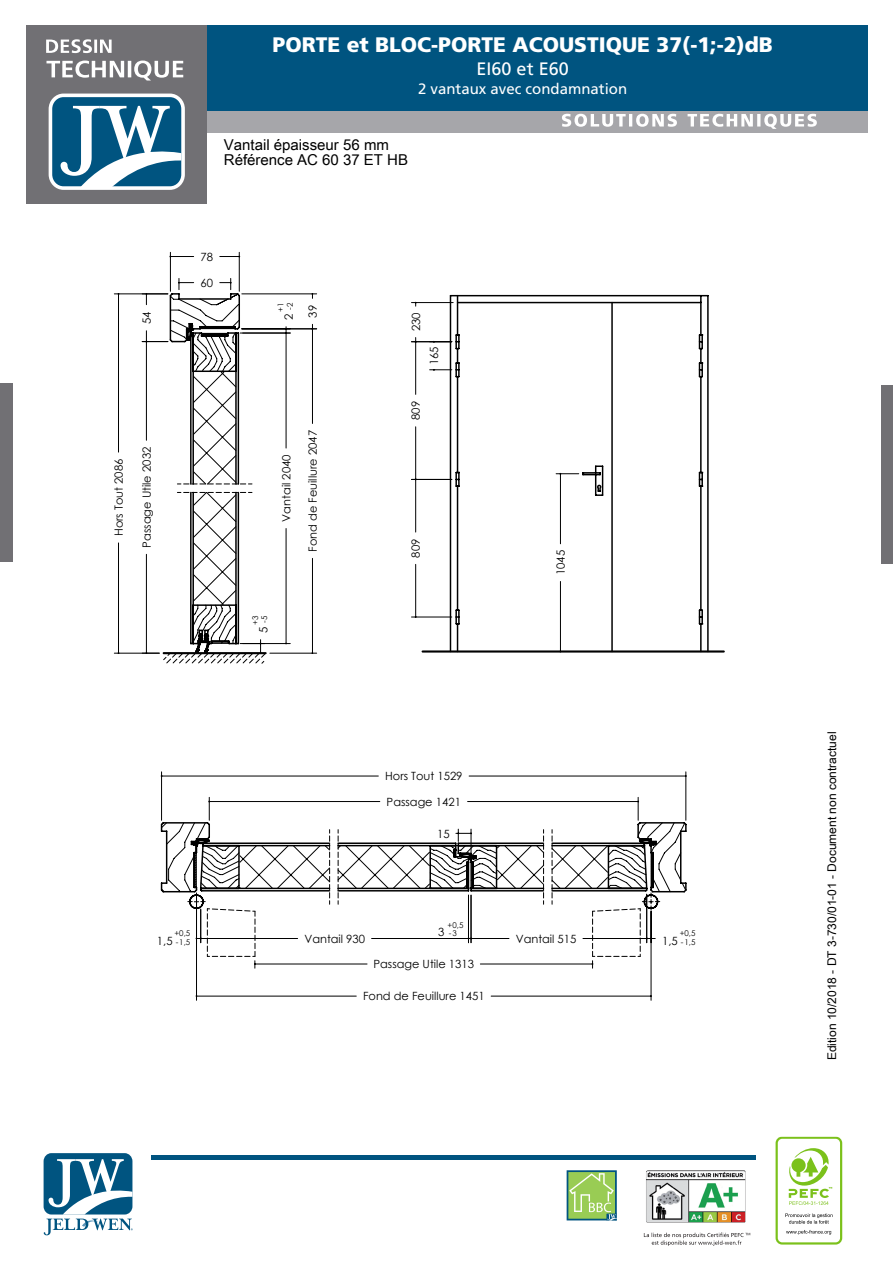
<style>
.page{position:relative;width:893px;height:1263px;background:#fff}
.page>*{position:absolute;margin:0;border:0;box-sizing:border-box;transform-origin:0 0}
.t1{font:900 21px "Frutiger";color:#fff}
.t2{font:18px "Frutiger";color:#fff}
.t3{font:15px/15px "Arial Unicode MS";color:#000}
.t4{font:15px "Frutiger";color:#fff}
.t5{font:12px "Arial Unicode MS";color:#000}
.t6{font:11.4px "Century Gothic";color:#000}
.t7{font:7.95px/7.6px "Century Gothic";color:#000}
.s1{font-size:11.4px}
</style>
<div class="page">
<svg style="left:567px;top:1170px;width:50px;height:50px;background:#92c370"></svg>
<hr style="left:151px;top:1155px;width:605px;height:4px;background:#005480">
<div style="left:44px;top:1153px;width:88px;height:61px;background:#005480;border-radius:8px"></div>
<svg style="left:44px;top:1159px;width:89px;height:76px"></svg>
<svg style="left:775px;top:1136px;width:68px;height:109px"></svg>
<img style="left:646px;top:1170px;width:99px;height:52px">
<svg style="left:644px;top:1232px;width:106px;height:14px"></svg>
<div style="left:0;top:383px;width:12px;height:178px;background:#717074"></div>
<div style="left:42px;top:26px;width:826px;height:89px;background:#005480"></div>
<div style="left:205px;top:111px;width:663px;height:21px;background:#a6a6aa"></div>
<div style="left:26px;top:26px;width:180px;height:178px;background:#717074"></div>
<svg style="left:48px;top:94px;width:137px;height:96px;background:#6395af"></svg>
<svg style="left:562px;top:114px;width:255px;height:15px"></svg>
<svg style="left:46px;top:61px;width:137px;height:20px"></svg>
<svg style="left:46px;top:39px;width:66px;height:14px"></svg>
<hr style="left:892px;top:1010px;width:1px;height:98px;background:#000">
<hr style="left:239px;top:252px;width:1px;height:39px;background:#000">
<hr style="left:170px;top:252px;width:1px;height:39px;background:#000">
<hr style="left:161px;top:772px;width:1px;height:48px;background:#000">
<hr style="left:114px;top:293px;width:54px;height:1px;background:#000">
<hr style="left:114px;top:653px;width:45px;height:1px;background:#000">
<svg style="left:171px;top:256px;width:68px;height:1px"></svg>
<svg style="left:162px;top:775px;width:525px;height:2px"></svg>
<svg style="left:267px;top:293px;width:626px;height:361px"></svg>
<svg style="left:118px;top:294px;width:1px;height:359px"></svg>
<hr style="left:458px;top:302px;width:243px;height:1px;background:#000">
<hr style="left:458px;top:295px;width:243px;height:1px;background:#000">
<hr style="left:450px;top:296px;width:1px;height:355px;background:#000">
<hr style="left:707px;top:296px;width:2px;height:355px;background:#000">
<svg style="left:700px;top:295px;width:8px;height:8px"></svg>
<svg style="left:142px;top:278px;width:125px;height:386px"></svg>
<svg style="left:160px;top:797px;width:527px;height:171px"></svg>
<h1 class="t1" style="left:273px;top:32px;width:502px">PORTE et BLOC-PORTE ACOUSTIQUE 37(-1;-2)dB</h1>
<h2 class="t2" style="left:477px;top:58px;width:94px">EI60 et E60</h2>
<h3 class="t4" style="left:418px;top:79px;width:211px">2 vantaux avec condamnation</h3>
<h3 class="t3" style="left:224px;top:137px;width:186px">Vantail épaisseur 56 mm<br>Référence AC 60 37 ET HB</h3>
<p class="t6" style="left:200px;top:249px;width:14px">78</p>
<p class="t6" style="left:200px;top:275px;width:14px">60</p>
<p class="t6" style="left:139px;top:324px;width:14px;rotate:-90deg">54</p>
<p class="t7" style="left:286px;top:320px;width:19px;rotate:-90deg"><span class="s1">2</span> -2</p>
<p class="t7" style="left:277px;top:312px;width:11px;rotate:-90deg">+1</p>
<p class="t6" style="left:305px;top:318px;width:14px;rotate:-90deg">39</p>
<p class="t6" style="left:111px;top:536px;width:79px;rotate:-90deg">Hors Tout 2086</p>
<p class="t6" style="left:139px;top:547px;width:102px;rotate:-90deg">Passage Utile 2032</p>
<p class="t6" style="left:278px;top:522px;width:69px;rotate:-90deg">Vantail 2040</p>
<p class="t6" style="left:305px;top:552px;width:123px;rotate:-90deg">Fond de Feuillure 2047</p>
<p class="t7" style="left:251px;top:624px;width:11px;rotate:-90deg">+3</p>
<p class="t7" style="left:260px;top:633px;width:19px;rotate:-90deg"><span class="s1">5</span> -5</p>
<p class="t6" style="left:408px;top:331px;width:20px;rotate:-90deg">230</p>
<p class="t6" style="left:426px;top:365px;width:20px;rotate:-90deg">165</p>
<p class="t6" style="left:408px;top:420px;width:20px;rotate:-90deg">809</p>
<p class="t6" style="left:408px;top:557px;width:20px;rotate:-90deg">809</p>
<p class="t6" style="left:385px;top:768px;width:79px">Hors Tout 1529</p>
<p class="t6" style="left:387px;top:794px;width:76px">Passage 1421</p>
<p class="t6" style="left:437px;top:825px;width:14px">15</p>
<p class="t6" style="left:553px;top:575px;width:27px;rotate:-90deg">1045</p>
<p class="t7" style="left:175px;top:929px;width:17px">+0,5</p>
<p class="t7" style="left:157px;top:938px;width:35px"><span class="s1">1,5</span> -1,5</p>
<p class="t7" style="left:448px;top:921px;width:17px">+0,5 -3</p>
<p class="t6" style="left:438px;top:924px;width:8px">3</p>
<p class="t7" style="left:680px;top:929px;width:17px">+0,5</p>
<p class="t6" style="left:304px;top:930px;width:62px">Vantail 930</p>
<p class="t6" style="left:516px;top:930px;width:62px">Vantail 515</p>
<p class="t6" style="left:373px;top:956px;width:102px">Passage Utile 1313</p>
<p class="t6" style="left:363px;top:988px;width:123px">Fond de Feuillure 1451</p>
<p class="t7" style="left:662px;top:938px;width:35px"><span class="s1">1,5</span> -1,5</p>
<p class="t5" style="left:823px;top:1060px;width:330px;rotate:-90deg">Edition 10/2018 - DT 3-730/01-01 - Document non contractuel</p>
</div>
